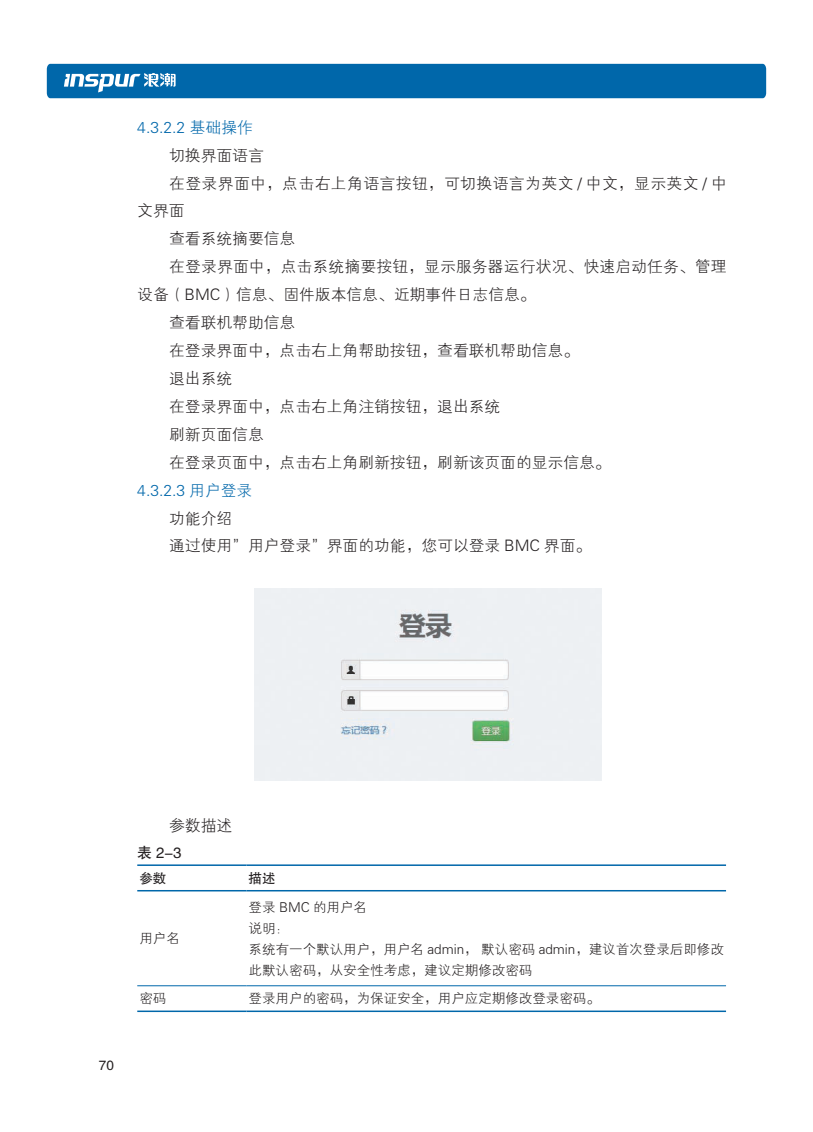
<style>
.page{position:relative;width:813px;height:1132px;background:#fff}
.page>*{position:absolute;margin:0;border:0;box-sizing:border-box;transform-origin:0 0}
.t1{font:15.75px/27.9px "FZXH1 JW GB1 0";color:#231f20}
.t2{font:15.75px "FZXH1 JW GB1 0";letter-spacing:.03em;color:#231f20}
.t3{font:15.75px "FZXH1 JW GB1 0";color:#0067aa}
.t4{font:15px "FZHTJW GB1 0";color:#231f20}
.t5{font:13.5px/21px "FZXH1 JW GB1 0";color:#231f20}
.t6{font:13.5px "FZHTJW GB1 0";color:#231f20}
</style>
<div class="page">
<div style="left:47px;top:64px;width:718px;height:34px;background:#0067aa"></div>
<hr style="left:137px;top:985px;width:109px;height:1px;background:#0067aa">
<hr style="left:246px;top:985px;width:479px;height:1px;background:#0067aa">
<hr style="left:137px;top:1010px;width:109px;height:1px;background:#0067aa">
<hr style="left:246px;top:1010px;width:479px;height:1px;background:#0067aa">
<hr style="left:137px;top:864px;width:109px;height:1px;background:#0067aa">
<hr style="left:246px;top:864px;width:479px;height:1px;background:#0067aa">
<hr style="left:137px;top:889px;width:109px;height:2px;background:#0067aa">
<hr style="left:246px;top:889px;width:479px;height:2px;background:#0067aa">
<img style="left:254px;top:588px;width:347px;height:192px">
<p class="t3" style="left:137px;top:119px;width:117px">4.3.2.2 基础操作</p>
<p class="t1" style="left:169px;top:142px;width:96px">切换界面语言</p>
<p class="t2" style="left:169px;top:174px;width:559px">在登录界面中，点击右上角语言按钮，可切换语言为英文 / 中文，显示英文 / 中</p>
<p class="t1" style="left:137px;top:197px;width:49px">文界面</p>
<p class="t1" style="left:169px;top:225px;width:127px">查看系统摘要信息</p>
<p class="t1" style="left:169px;top:253px;width:558px">在登录界面中，点击系统摘要按钮，显示服务器运行状况、快速启动任务、管理</p>
<p class="t1" style="left:137px;top:281px;width:399px">设备（BMC）信息、固件版本信息、近期事件日志信息。</p>
<p class="t1" style="left:169px;top:309px;width:127px">查看联机帮助信息</p>
<p class="t1" style="left:169px;top:337px;width:411px">在登录界面中，点击右上角帮助按钮，查看联机帮助信息。</p>
<p class="t1" style="left:169px;top:365px;width:64px">退出系统</p>
<p class="t1" style="left:169px;top:393px;width:332px">在登录界面中，点击右上角注销按钮，退出系统</p>
<p class="t1" style="left:169px;top:421px;width:96px">刷新页面信息</p>
<p class="t1" style="left:169px;top:448px;width:443px">在登录页面中，点击右上角刷新按钮，刷新该页面的显示信息。</p>
<p class="t3" style="left:137px;top:481px;width:116px">4.3.2.3 用户登录</p>
<p class="t1" style="left:169px;top:504px;width:423px">功能介绍<br>通过使用”用户登录”界面的功能，您可以登录 BMC 界面。</p>
<p class="t6" style="left:99px;top:1057px;width:16px">70</p>
<p class="t1" style="left:169px;top:811px;width:64px">参数描述</p>
<p class="t4" style="left:137px;top:844px;width:46px">表 2-3</p>
<p class="t6" style="left:139px;top:870px;width:28px">参数</p>
<p class="t6" style="left:248px;top:870px;width:28px">描述</p>
<p class="t5" style="left:139px;top:928px;width:42px">用户名</p>
<p class="t5" style="left:248px;top:896px;width:476px">登录 BMC 的用户名<br>说明：<br>系统有一个默认用户，用户名 admin， 默认密码 admin，建议首次登录后即修改此默认密码，从安全性考虑，建议定期修改密码</p>
<p class="t5" style="left:139px;top:988px;width:28px">密码</p>
<p class="t5" style="left:248px;top:988px;width:352px">登录用户的密码，为保证安全，用户应定期修改登录密码。</p>
</div>
